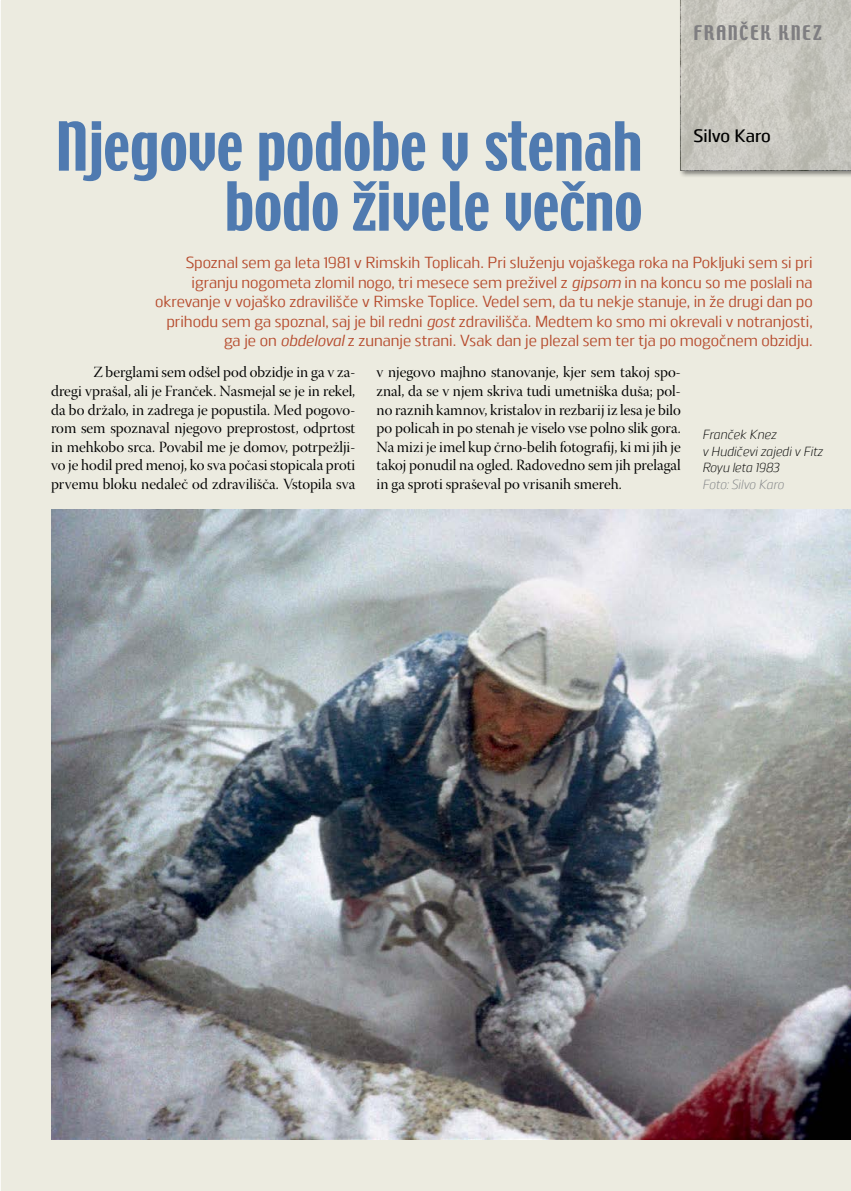
<style>
.page{position:relative;width:851px;height:1191px;background:#fff}
.page>*{position:absolute;margin:0;border:0;box-sizing:border-box;transform-origin:0 0}
.A_naslov{font:60px/60px "Techno";letter-spacing:-.005em;color:#4f7ab0;text-align:right}
.PASICA{font:18px "Techno";letter-spacing:.1em;color:#7f7e81}
.A_avtor{font:500 18px "Juhl";color:#000}
.A_intro{font:16.05px/19.5px "Juhl";color:#b64b2d;text-align:right}
.A_body_first{font:15.45px/18.5px "Warnock Pro Disp";color:#000;text-align:justify}
.A_podnapisi{font:italic 300 13.2px/16.5px "Juhl";color:#000}
.A_podnapisi-2{font:italic 300 13.2px "Juhl";letter-spacing:-.005em;color:#808285}
.s1{font-style:italic}
</style>
<div class="page">
<hr style="left:0;top:0;width:1px;height:1191px;background:#ecebe0">
<div style="left:1px;top:0;width:849px;height:1191px;background:#ecebe0"></div>
<div style="left:679px;top:0;width:171px;height:177px;background:#000;opacity:.5"></div>
<svg style="left:680px;top:0;width:170px;height:170px;background:#c6c5bd"></svg>
<img style="left:51px;top:509px;width:799px;height:630px">
<p class="PASICA" style="left:693px;top:21px;width:129px">FRANČEK KNEZ</p>
<p class="A_naslov" style="left:55px;top:120px;width:588px">Njegove podobe v stenah bodo živele večno</p>
<p class="A_intro" style="left:155px;top:251px;width:659px">Spoznal sem ga leta 1981 v Rimskih Toplicah. Pri služenju vojaškega roka na Pokljuki sem si pri igranju nogometa zlomil nogo, tri mesece sem preživel z <span class="s1">gipsom</span> in na koncu so me poslali na okrevanje v vojaško zdravilišče v Rimske Toplice. Vedel sem, da tu nekje stanuje, in že drugi dan po prihodu sem ga spoznal, saj je bil redni <span class="s1">gost</span> zdravilišča. Medtem ko smo mi okrevali v notranjosti, ga je on <span class="s1">obdeloval</span> z zunanje strani. Vsak dan je plezal sem ter tja po mogočnem obzidju.</p>
<p class="A_avtor" style="left:693px;top:123px;width:79px">Silvo Karo</p>
<p class="A_body_first" style="left:51px;top:365px;width:306px;text-indent:43px">Z berglami sem odšel pod obzidje in ga v za&shy;dregi vprašal, ali je Franček. Nasmejal se je in rekel, da bo držalo, in zadrega je popustila. Med pogovo&shy;rom sem spoznaval njegovo preprostost, odprtost in mehkobo srca. Povabil me je domov, potrpežlji&shy;vo je hodil pred menoj, ko sva počasi stopicala proti prvemu bloku nedaleč od zdravilišča. Vstopila sva</p>
<p class="A_body_first" style="left:376px;top:365px;width:306px">v njegovo majhno stanovanje, kjer sem takoj spo&shy;znal, da se v njem skriva tudi umetniška duša; pol&shy;no raznih kamnov, kristalov in rezbarij iz lesa je bilo po policah in po stenah je viselo vse polno slik gora.<br>Na mizi je imel kup črno-belih fotografij, ki mi jih je takoj ponudil na ogled. Radovedno sem jih prelagal in ga sproti spraševal po vrisanih smereh.</p>
<p class="A_podnapisi" style="left:702px;top:425px;width:122px">Franček Knez<br>v Hudičevi zajedi v Fitz<br>Royu leta 1983</p>
<p class="A_podnapisi-2" style="left:702px;top:474px;width:83px">Foto: Silvo Karo</p>
</div>
